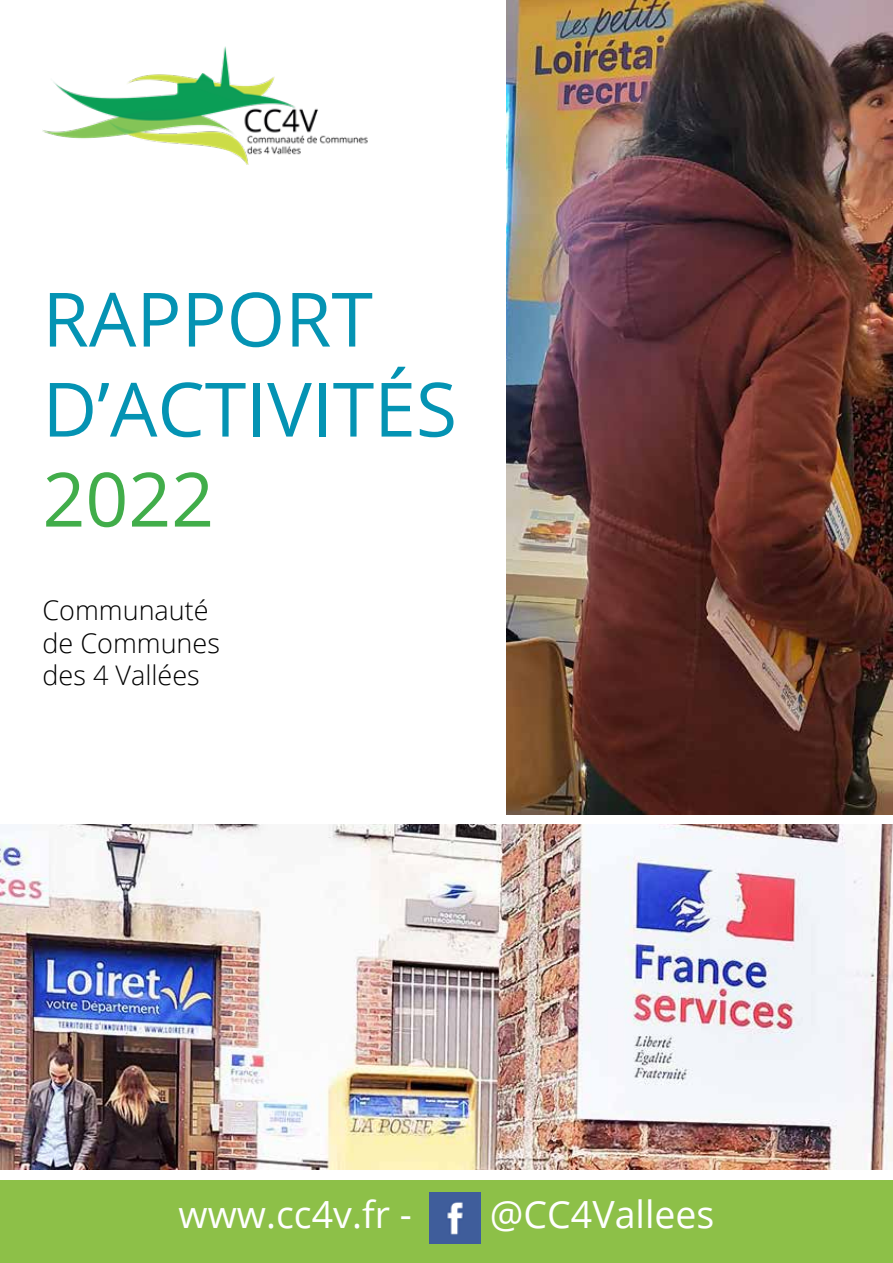
<style>
.page{position:relative;width:893px;height:1263px;background:#fff}
.page>*{position:absolute;margin:0;border:0;box-sizing:border-box;transform-origin:0 0}
.t1{font:75px/90px "Open Sans";color:#0493b3}
.t2{font:75px "Open Sans";color:#41ad4a}
.t3{font:37.5px "Open Sans";color:#fff}
.t4{font:300 27px/32.4px "Open Sans";color:#000}
</style>
<div class="page">
<img style="left:506px;top:0;width:387px;height:814px">
<img style="left:0;top:825px;width:893px;height:344px">
<img style="left:43px;top:47px;width:325px;height:118px">
<div style="left:0;top:1180px;width:893px;height:83px;background:#8dc048"></div>
<img style="left:429px;top:1193px;width:51px;height:51px">
<h1 class="t1" style="left:43px;top:272px;width:416px">RAPPORT<br>D’ACTIVITÉS</h1>
<h1 class="t2" style="left:43px;top:448px;width:173px">2022</h1>
<p class="t4" style="left:43px;top:593px;width:179px">Communauté de Communes des 4 Vallées</p>
<h2 class="t3" style="left:179px;top:1188px;width:235px">www.cc4v.fr -</h2>
<h2 class="t3" style="left:490px;top:1188px;width:226px">@CC4Vallees</h2>
</div>
